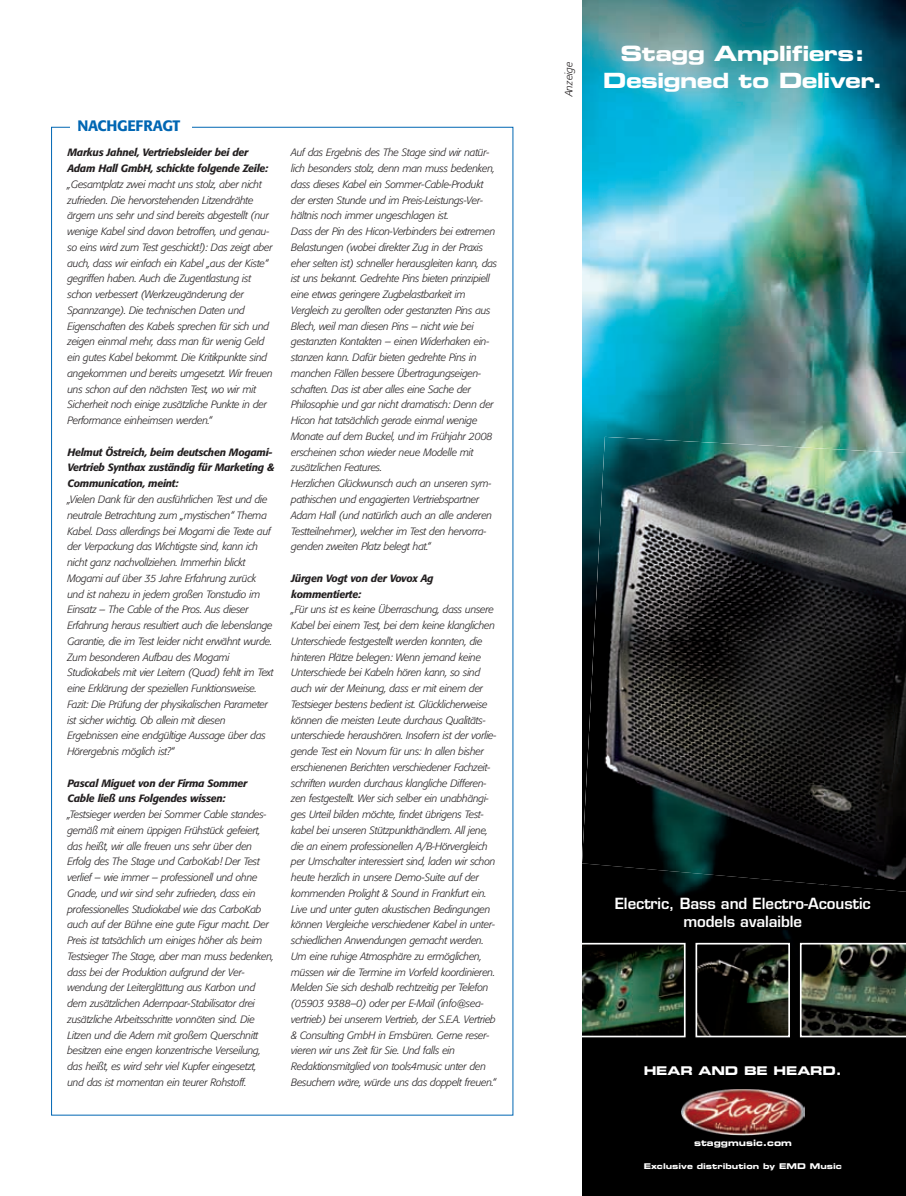
<style>
.page{position:relative;width:906px;height:1196px;background:#fff}
.page>*{position:absolute;margin:0;border:0;box-sizing:border-box;transform-origin:0 0}
.t1{font:21px/27px "Eurostile Bold Extended Two+EHTUVR";letter-spacing:-.025em;color:#fff;text-align:center}
.t2{font:15px/18px "Eurostile Demi+TKLQSG";letter-spacing:-.005em;color:#fff;text-align:center}
.t3{font:500 15px "Formata";letter-spacing:-.02em;color:#0166b3}
.t4{font:12px "Eurostile Bold Extended Two+EHTUVR";letter-spacing:-.01em;color:#fff}
.t5{font:italic 300 10.5px/15.8px "Formata";letter-spacing:-.025em;color:#231f20}
.t6{font:italic 500 10.5px/15.8px "Formata";letter-spacing:-.025em;color:#231f20}
.t7{font:8.85px "Eurostile Bold Extended Two+EHTUVR";color:#fff}
.t8{font:7.95px "Eurostile Bold Extended Two+EHTUVR";color:#fff}
</style>
<div class="page">
<img style="left:51px;top:0;width:855px;height:1196px">
<h2 class="t3" style="left:77px;top:119px;width:104px">NACHGEFRAGT</h2>
<p class="t6" style="left:68px;top:146px;width:202px">Markus Jahnel, Vertriebsleider bei der<br>Adam Hall GmbH, schickte folgende Zeile:</p>
<p class="t5" style="left:68px;top:177px;width:207px">„Gesamtplatz zwei macht uns stolz, aber nicht zufrieden. Die hervorstehenden Litzendrähte ärgern uns sehr und sind bereits abgestellt (nur wenige Kabel sind davon betroffen, und genau&shy;so eins wird zum Test geschickt!): Das zeigt aber auch, dass wir einfach ein Kabel „aus der Kiste“ gegriffen haben. Auch die Zugentlastung ist schon verbessert (Werkzeugänderung der Spannzange). Die technischen Daten und Eigenschaften des Kabels sprechen für sich und zeigen einmal mehr, dass man für wenig Geld ein gutes Kabel bekommt. Die Kritikpunkte sind angekommen und bereits umgesetzt. Wir freuen uns schon auf den nächsten Test, wo wir mit Sicherheit noch einige zusätzliche Punkte in der Performance einheimsen werden.“</p>
<p class="t6" style="left:68px;top:445px;width:208px">Helmut Östreich, beim deutschen Mogami-<br>Vertrieb Synthax zuständig für Marketing &amp;<br>Communication, meint:</p>
<p class="t5" style="left:68px;top:492px;width:208px">„Vielen Dank für den ausführlichen Test und die neutrale Betrachtung zum „mystischen“ Thema Kabel. Dass allerdings bei Mogami die Texte auf der Verpackung das Wichtigste sind, kann ich nicht ganz nachvollziehen. Immerhin blickt Mogami auf über 35 Jahre Erfahrung zurück und ist nahezu in jedem großen Tonstudio im Einsatz – The Cable of the Pros. Aus dieser Erfahrung heraus resultiert auch die lebenslange Garantie, die im Test leider nicht erwähnt wurde.<br>Zum besonderen Aufbau des Mogami Studiokabels mit vier Leitern (Quad) fehlt im Text eine Erklärung der speziellen Funktionsweise.<br>Fazit: Die Prüfung der physikalischen Parameter ist sicher wichtig. Ob allein mit diesen Ergebnissen eine endgültige Aussage über das Hörergebnis möglich ist?“</p>
<p class="t6" style="left:68px;top:776px;width:181px">Pascal Miguet von der Firma Sommer<br>Cable ließ uns Folgendes wissen:</p>
<p class="t5" style="left:68px;top:807px;width:208px">„Testsieger werden bei Sommer Cable standes&shy;gemäß mit einem üppigen Frühstück gefeiert, das heißt, wir alle freuen uns sehr über den Erfolg des The Stage und CarboKab! Der Test verlief – wie immer – professionell und ohne Gnade, und wir sind sehr zufrieden, dass ein professionelles Studiokabel wie das CarboKab auch auf der Bühne eine gute Figur macht. Der Preis ist tatsächlich um einiges höher als beim Testsieger The Stage, aber man muss bedenken, dass bei der Produktion aufgrund der Ver&shy;wendung der Leiterglättung aus Karbon und dem zusätzlichen Adernpaar-Stabilisator drei zusätzliche Arbeitsschritte vonnöten sind. Die Litzen und die Adern mit großem Querschnitt besitzen eine engen konzentrische Verseilung, das heißt, es wird sehr viel Kupfer eingesetzt, und das ist momentan ein teurer Rohstoff.</p>
<p class="t5" style="left:291px;top:145px;width:208px">Auf das Ergebnis des The Stage sind wir natür&shy;lich besonders stolz, denn man muss bedenken, dass dieses Kabel ein Sommer-Cable-Produkt der ersten Stunde und im Preis-Leistungs-Ver&shy;hältnis noch immer ungeschlagen ist.<br>Dass der Pin des Hicon-Verbinders bei extremen Belastungen (wobei direkter Zug in der Praxis eher selten ist) schneller herausgleiten kann, das ist uns bekannt. Gedrehte Pins bieten prinzipiell eine etwas geringere Zugbelastbarkeit im Vergleich zu gerollten oder gestanzten Pins aus Blech, weil man diesen Pins – nicht wie bei gestanzten Kontakten – einen Widerhaken ein&shy;stanzen kann. Dafür bieten gedrehte Pins in manchen Fällen bessere Übertragungseigen&shy;schaften. Das ist aber alles eine Sache der Philosophie und gar nicht dramatisch: Denn der Hicon hat tatsächlich gerade einmal wenige Monate auf dem Buckel, und im Frühjahr 2008 erscheinen schon wieder neue Modelle mit zusätzlichen Features.<br>Herzlichen Glückwunsch auch an unseren sym&shy;pathischen und engagierten Vertriebspartner Adam Hall (und natürlich auch an alle anderen Testteilnehmer), welcher im Test den hervorra&shy;genden zweiten Platz belegt hat.“</p>
<p class="t6" style="left:291px;top:571px;width:144px">Jürgen Vogt von der Vovox Ag kommentierte:</p>
<p class="t5" style="left:291px;top:602px;width:207px">„Für uns ist es keine Überraschung, dass unsere Kabel bei einem Test, bei dem keine klanglichen Unterschiede festgestellt werden konnten, die hinteren Plätze belegen: Wenn jemand keine Unterschiede bei Kabeln hören kann, so sind auch wir der Meinung, dass er mit einem der Testsieger bestens bedient ist. Glücklicherweise können die meisten Leute durchaus Qualitäts&shy;unterschiede heraushören. Insofern ist der vorlie&shy;gende Test ein Novum für uns: In allen bisher erschienenen Berichten verschiedener Fachzeit&shy;schriften wurden durchaus klangliche Differen&shy;zen festgestellt. Wer sich selber ein unabhängi&shy;ges Urteil bilden möchte, findet übrigens Test&shy;kabel bei unseren Stützpunkthändlern. All jene, die an einem professionellen A/B-Hörvergleich per Umschalter interessiert sind, laden wir schon heute herzlich in unsere Demo-Suite auf der kommenden Prolight &amp; Sound in Frankfurt ein.<br>Live und unter guten akustischen Bedingungen können Vergleiche verschiedener Kabel in unter&shy;schiedlichen Anwendungen gemacht werden.<br>Um eine ruhige Atmosphäre zu ermöglichen, müssen wir die Termine im Vorfeld koordinieren.<br>Melden Sie sich deshalb rechtzeitig per Telefon (05903 9388–0) oder per E-Mail (info@sea&shy;vertrieb) bei unserem Vertrieb, der S.E.A. Vertrieb &amp; Consulting GmbH in Emsbüren. Gerne reser&shy;vieren wir uns Zeit für Sie. Und falls ein Redaktionsmitglied von tools4music unter den Besuchern wäre, würde uns das doppelt freuen.“</p>
<p class="t5" style="left:561px;top:96px;width:36px;rotate:-90deg">Anzeige</p>
<h1 class="t1" style="left:603px;top:42px;width:281px">Stagg Amplifiers:<br>Designed to Deliver.</h1>
<h2 class="t2" style="left:615px;top:894px;width:257px">Electric, Bass and Electro-Acoustic models avalaible</h2>
<p class="t4" style="left:643px;top:1066px;width:200px">HEAR AND BE HEARD.</p>
<p class="t7" style="left:694px;top:1139px;width:99px">staggmusic.com</p>
<p class="t8" style="left:643px;top:1163px;width:200px">Exclusive distribution by EMD Music</p>
</div>
